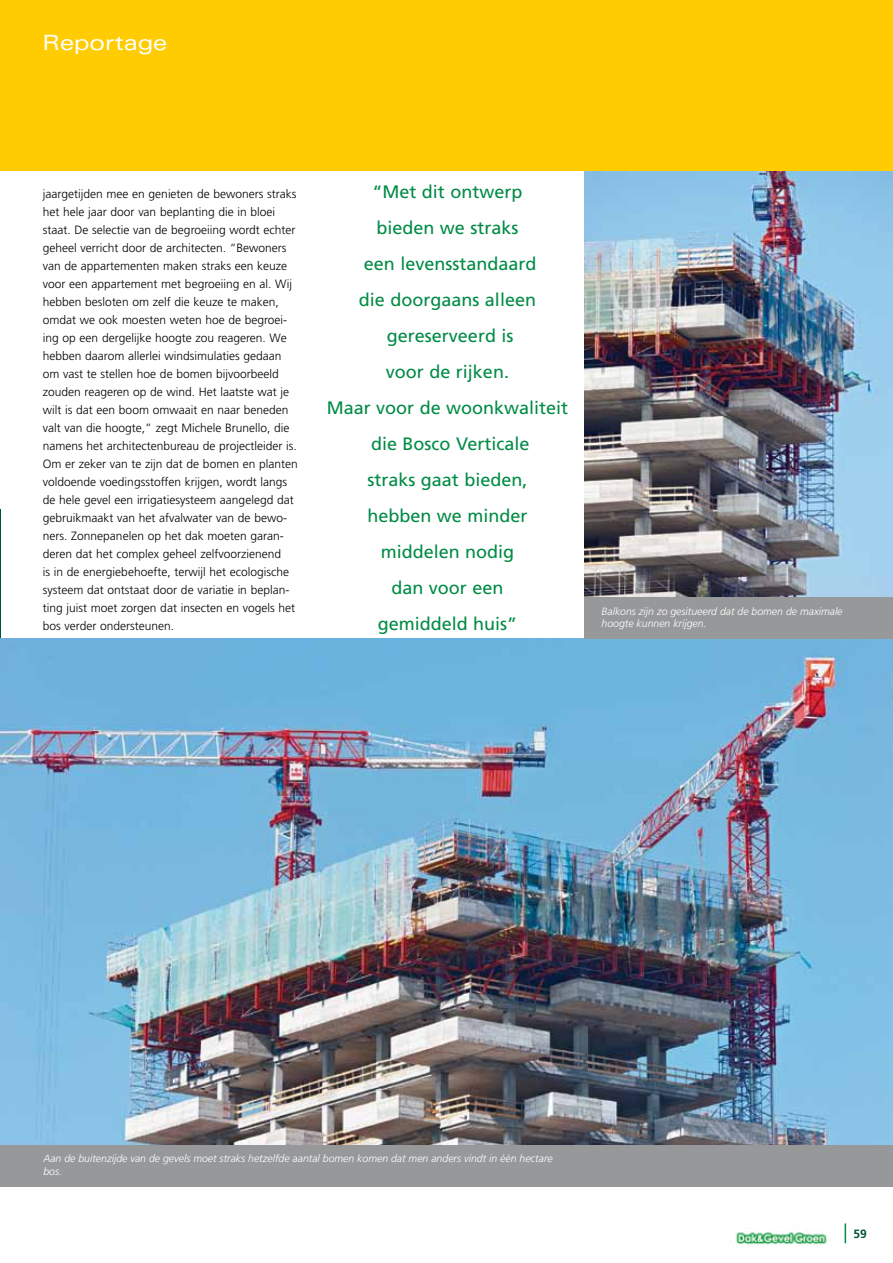
<style>
.page{position:relative;width:893px;height:1263px;background:#fff}
.page>*{position:absolute;margin:0;border:0;box-sizing:border-box;transform-origin:0 0}
.t1{font:expanded 21px "Univers";color:#fff}
.t2{font:18px/36px "Frutiger";color:#008b45;text-align:center}
.t3{font:300 12px/18px "Frutiger";color:#000}
.t4{font:700 12px "Frutiger";color:#00523c}
.t5{font:italic 300 10.5px/12.6px "Frutiger";color:#fff}
</style>
<div class="page">
<svg style="left:845px;top:1223px;width:1px;height:20px"></svg>
<img style="left:735px;top:1231px;width:92px;height:14px">
<hr style="left:0;top:509px;width:1px;height:184px;background:#00523c">
<img style="left:0;top:639px;width:893px;height:527px">
<div style="left:1px;top:1145px;width:892px;height:41px;background:#97989a"></div>
<img style="left:585px;top:170px;width:308px;height:427px">
<div style="left:0;top:0;width:893px;height:170px;background:#fecc00"></div>
<div style="left:585px;top:597px;width:308px;height:42px;background:#97989a"></div>
<h1 class="t1" style="left:43px;top:30px;width:126px">Reportage</h1>
<p class="t3" style="left:43px;top:185px;width:256px">jaargetijden mee en genieten de bewoners straks het hele jaar door van beplanting die in bloei staat. De selectie van de begroeiing wordt echter geheel verricht door de architecten. “Bewoners van de appartementen maken straks een keuze voor een appartement met begroeiing en al. Wij hebben besloten om zelf die keuze te maken, omdat we ook moesten weten hoe de begroei&shy;ing op een dergelijke hoogte zou reageren. We hebben daarom allerlei windsimulaties gedaan om vast te stellen hoe de bomen bijvoorbeeld zouden reageren op de wind. Het laatste wat je wilt is dat een boom omwaait en naar beneden valt van die hoogte,” zegt Michele Brunello, die namens het architectenbureau de projectleider is.<br>Om er zeker van te zijn dat de bomen en planten voldoende voedingsstoffen krijgen, wordt langs de hele gevel een irrigatiesysteem aangelegd dat gebruikmaakt van het afvalwater van de bewo&shy;ners. Zonnepanelen op het dak moeten garan&shy;deren dat het complex geheel zelfvoorzienend<br>is in de energiebehoefte, terwijl het ecologische systeem dat ontstaat door de variatie in beplan&shy;ting juist moet zorgen dat insecten en vogels het bos verder ondersteunen.</p>
<h2 class="t2" style="left:327px;top:174px;width:243px">“Met dit ontwerp<br>bieden we straks<br>een levensstandaard<br>die doorgaans alleen gereserveerd is<br>voor de rijken.<br>Maar voor de woonkwaliteit die Bosco Verticale<br>straks gaat bieden,<br>hebben we minder middelen nodig<br>dan voor een<br>gemiddeld huis”</h2>
<p class="t5" style="left:602px;top:605px;width:242px">Balkons zijn zo gesitueerd dat de bomen de maximale hoogte kunnen krijgen.</p>
<p class="t5" style="left:43px;top:1152px;width:511px">Aan de buitenzijde van de gevels moet straks hetzelfde aantal bomen komen dat men anders vindt in één hectare bos.</p>
<p class="t4" style="left:853px;top:1227px;width:15px">59</p>
</div>
